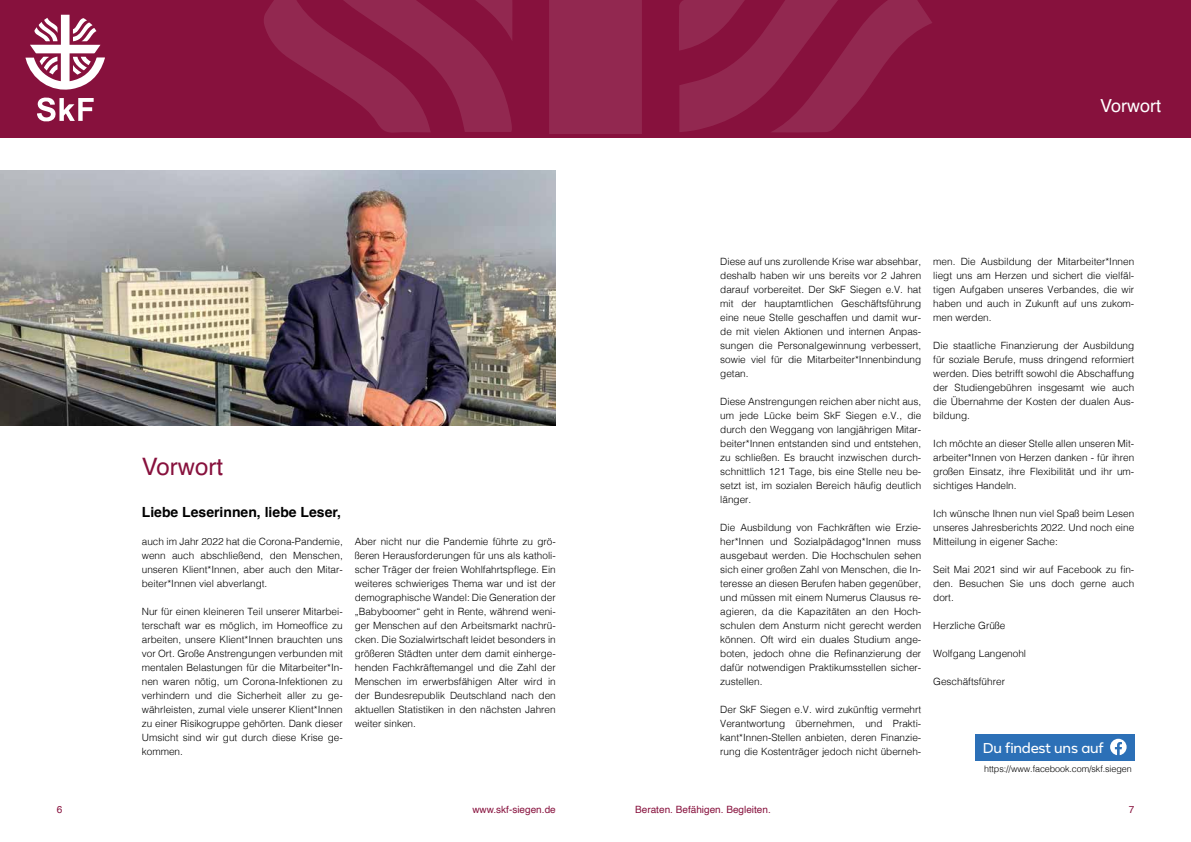
<style>
.page{position:relative;width:1191px;height:842px;background:#fff}
.page>*{position:absolute;margin:0;border:0;box-sizing:border-box;transform-origin:0 0}
.t1{font:24px "Helvetica";color:#87113d}
.t2{font:18px "Helvetica";color:#fff}
.t3{font:14.2px "Facebook Sans";letter-spacing:-.015em;color:#fff}
.t4{font:700 14px "Helvetica";color:#000}
.t5{font:300 10px/14px "Helvetica";color:#000;text-align:justify}
.t6{font:10px "Helvetica";color:#87113d}
.t7{font:300 9px "Helvetica";letter-spacing:-.01em;color:#000}
</style>
<div class="page">
<div style="left:0;top:0;width:1191px;height:137px;background:#87113d"></div>
<div style="left:549px;top:0;width:93px;height:133px;background:#922850"></div>
<svg style="left:679px;top:0;width:253px;height:133px"></svg>
<svg style="left:264px;top:0;width:248px;height:133px"></svg>
<svg style="left:26px;top:15px;width:79px;height:106px"></svg>
<img style="left:0;top:170px;width:556px;height:255px">
<div style="left:975px;top:734px;width:159px;height:27px;background:#2c70b7"></div>
<svg style="left:1110px;top:739px;width:16px;height:16px"></svg>
<h1 class="t1" style="left:142px;top:448px;width:83px">Vorwort</h1>
<h3 class="t4" style="left:142px;top:504px;width:201px">Liebe Leserinnen, liebe Leser,</h3>
<p class="t5" style="left:142px;top:534px;width:202px">auch im Jahr 2022 hat die Corona-Pandemie, wenn auch abschließend, den Menschen, unseren Klient*Innen, aber auch den Mitar&shy;beiter*Innen viel abverlangt.</p>
<p class="t5" style="left:142px;top:604px;width:202px">Nur für einen kleineren Teil unserer Mitarbei&shy;terschaft war es möglich, im Homeoffice zu arbeiten, unsere Klient*Innen brauchten uns vor Ort. Große Anstrengungen verbunden mit mentalen Belastungen für die Mitarbeiter*In&shy;nen waren nötig, um Corona-Infektionen zu verhindern und die Sicherheit aller zu ge&shy;währleisten, zumal viele unserer Klient*Innen zu einer Risikogruppe gehörten. Dank dieser Umsicht sind wir gut durch diese Krise ge&shy;kommen.</p>
<p class="t5" style="left:355px;top:534px;width:202px">Aber nicht nur die Pandemie führte zu grö&shy;ßeren Herausforderungen für uns als katholi&shy;scher Träger der freien Wohlfahrtspflege. Ein weiteres schwieriges Thema war und ist der demographische Wandel: Die Generation der „Babyboomer“ geht in Rente, während weni&shy;ger Menschen auf den Arbeitsmarkt nachrü&shy;cken. Die Sozialwirtschaft leidet besonders in größeren Städten unter dem damit einherge&shy;henden Fachkräftemangel und die Zahl der Menschen im erwerbsfähigen Alter wird in der Bundesrepublik Deutschland nach den aktuellen Statistiken in den nächsten Jahren weiter sinken.</p>
<h2 class="t2" style="left:1100px;top:92px;width:63px">Vorwort</h2>
<p class="t5" style="left:720px;top:254px;width:202px">Diese auf uns zurollende Krise war absehbar, deshalb haben wir uns bereits vor 2 Jahren darauf vorbereitet. Der SkF Siegen e.V. hat mit der hauptamtlichen Geschäftsführung eine neue Stelle geschaffen und damit wur&shy;de mit vielen Aktionen und internen Anpas&shy;sungen die Personalgewinnung verbessert, sowie viel für die Mitarbeiter*Innenbindung getan.</p>
<p class="t5" style="left:720px;top:394px;width:202px">Diese Anstrengungen reichen aber nicht aus, um jede Lücke beim SkF Siegen e.V., die durch den Weggang von langjährigen Mitar&shy;beiter*Innen entstanden sind und entstehen, zu schließen. Es braucht inzwischen durch&shy;schnittlich 121 Tage, bis eine Stelle neu be&shy;setzt ist, im sozialen Bereich häufig deutlich länger.</p>
<p class="t5" style="left:720px;top:520px;width:202px">Die Ausbildung von Fachkräften wie Erzie&shy;her*Innen und Sozialpädagog*Innen muss ausgebaut werden. Die Hochschulen sehen sich einer großen Zahl von Menschen, die In&shy;teresse an diesen Berufen haben gegenüber, und müssen mit einem Numerus Clausus re&shy;agieren, da die Kapazitäten an den Hoch&shy;schulen dem Ansturm nicht gerecht werden können. Oft wird ein duales Studium ange&shy;boten, jedoch ohne die Refinanzierung der dafür notwendigen Praktikumsstellen sicher&shy;zustellen.</p>
<p class="t5" style="left:720px;top:702px;width:202px">Der SkF Siegen e.V. wird zukünftig vermehrt Verantwortung übernehmen, und Prakti&shy;kant*Innen-Stellen anbieten, deren Finanzie&shy;rung die Kostenträger jedoch nicht überneh-</p>
<p class="t5" style="left:933px;top:254px;width:202px">men. Die Ausbildung der Mitarbeiter*Innen liegt uns am Herzen und sichert die vielfäl&shy;tigen Aufgaben unseres Verbandes, die wir haben und auch in Zukunft auf uns zukom&shy;men werden.</p>
<p class="t5" style="left:933px;top:338px;width:202px">Die staatliche Finanzierung der Ausbildung für soziale Berufe, muss dringend reformiert werden. Dies betrifft sowohl die Abschaffung der Studiengebühren insgesamt wie auch die Übernahme der Kosten der dualen Aus&shy;bildung.</p>
<p class="t5" style="left:933px;top:436px;width:202px">Ich möchte an dieser Stelle allen unseren Mit&shy;arbeiter*Innen von Herzen danken - für ihren großen Einsatz, ihre Flexibilität und ihr um&shy;sichtiges Handeln.</p>
<p class="t5" style="left:933px;top:506px;width:202px">Ich wünsche Ihnen nun viel Spaß beim Lesen unseres Jahresberichts 2022. Und noch eine Mitteilung in eigener Sache:</p>
<p class="t5" style="left:933px;top:562px;width:202px">Seit Mai 2021 sind wir auf Facebook zu fin&shy;den. Besuchen Sie uns doch gerne auch dort.</p>
<p class="t5" style="left:933px;top:618px;width:74px">Herzliche Grüße</p>
<p class="t5" style="left:933px;top:646px;width:94px">Wolfgang Langenohl</p>
<p class="t5" style="left:933px;top:674px;width:73px">Geschäftsführer</p>
<h3 class="t3" style="left:983px;top:737px;width:122px">Du findest uns auf</h3>
<p class="t7" style="left:984px;top:761px;width:149px">https://www.facebook.com/skf.siegen</p>
<p class="t6" style="left:57px;top:801px;width:7px">6</p>
<p class="t6" style="left:472px;top:801px;width:85px">www.skf-siegen.de</p>
<p class="t6" style="left:635px;top:801px;width:137px">Beraten. Befähigen. Begleiten.</p>
<p class="t6" style="left:1128px;top:801px;width:7px">7</p>
</div>
